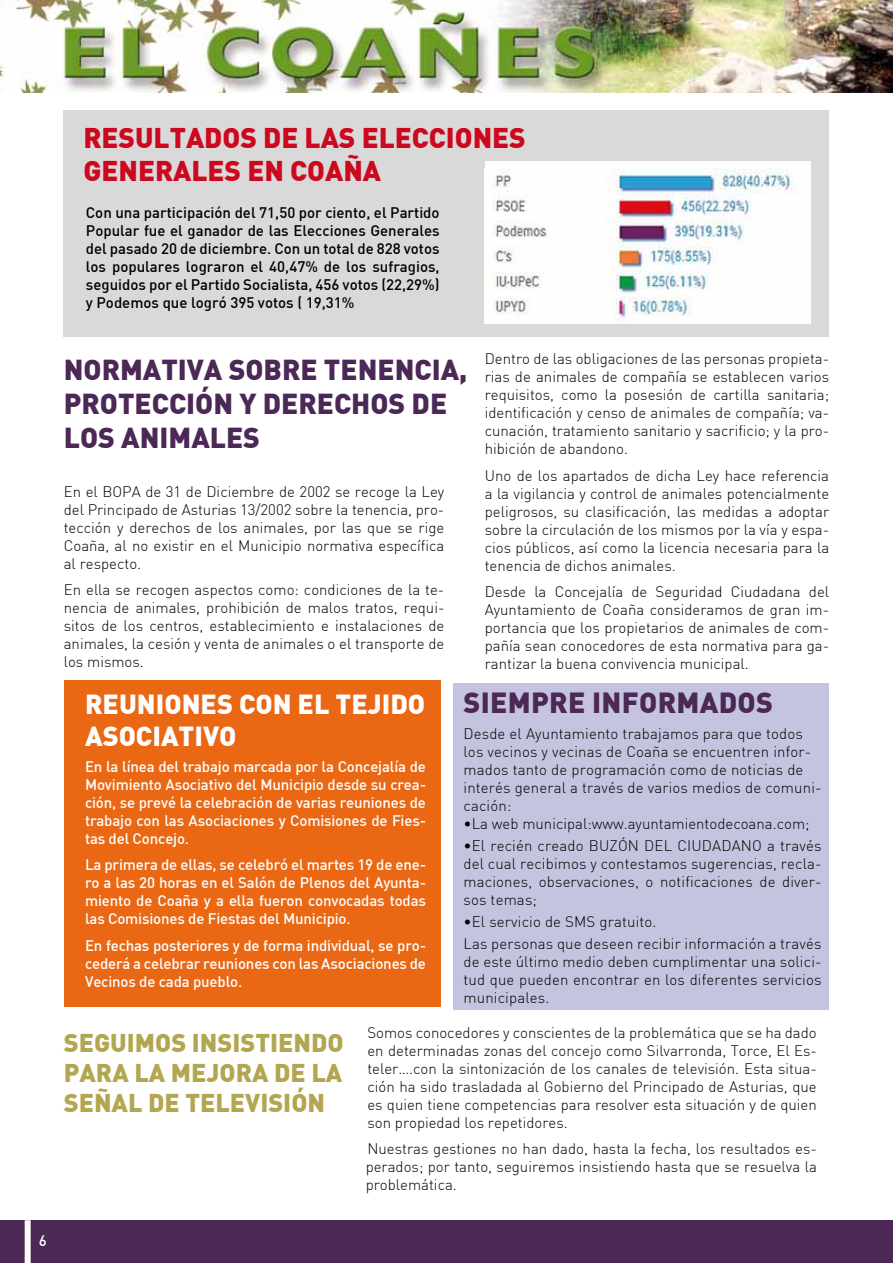
<style>
.page{position:relative;width:893px;height:1263px;background:#fff}
.page>*{position:absolute;margin:0;border:0;box-sizing:border-box;transform-origin:0 0}
.t1{font:900 28.5px "DIN";letter-spacing:.01em;color:#4b2856}
.t2{font:900 28.35px/33.9px "DIN";color:#4b2856}
.t3{font:900 27.9px/33.6px "DIN";color:#cd071e}
.t4{font:900 27px/32.4px "DIN";color:#fff}
.t5{font:900 25.2px/30.2px "DIN";color:#b3a650;text-align:justify}
.t6{font:300 15px/18px "DIN";color:#000;text-align:justify}
.t7{font:500 15px/18px "DIN";letter-spacing:-.01em;color:#fff;text-align:justify}
.t8{font:500 15px/18px "DIN";color:#000;text-align:justify}
</style>
<div class="page">
<img style="left:0;top:0;width:893px;height:92px">
<div style="left:0;top:1220px;width:893px;height:43px;background:#4b2856"></div>
<div style="left:25px;top:1220px;width:6px;height:43px;background:#fff"></div>
<div style="left:64px;top:111px;width:765px;height:226px;background:#dad9d9"></div>
<div style="left:64px;top:680px;width:377px;height:326px;background:#ea6714"></div>
<div style="left:453px;top:683px;width:376px;height:326px;background:#c4c4e0"></div>
<div style="left:485px;top:162px;width:325px;height:162px;background:#fff"></div>
<img style="left:493px;top:168px;width:300px;height:155px">
<p class="t7" style="left:39px;top:1231px;width:9px">6</p>
<h3 class="t3" style="left:83px;top:119px;width:444px">RESULTADOS DE LAS ELECCIONES<br>GENERALES EN COAÑA</h3>
<p class="t8" style="left:86px;top:203px;width:355px">Con una participación del 71,50 por ciento, el Partido Popular fue el ganador de las Elecciones Generales del pasado 20 de diciembre. Con un total de 828 votos los populares lograron el 40,47% de los sufragios, seguidos por el Partido Socialista, 456 votos (22,29%) y Podemos que logró 395 votos ( 19,31%</p>
<h2 class="t2" style="left:64px;top:351px;width:405px">NORMATIVA SOBRE TENENCIA,<br>PROTECCIÓN Y DERECHOS DE<br>LOS ANIMALES</h2>
<p class="t6" style="left:64px;top:482px;width:382px">En el BOPA de 31 de Diciembre de 2002 se recoge la Ley del Principado de Asturias 13/2002 sobre la tenencia, pro&shy;tección y derechos de los animales, por las que se rige Coaña, al no existir en el Municipio normativa específica al respecto.</p>
<p class="t6" style="left:64px;top:581px;width:382px">En ella se recogen aspectos como: condiciones de la te&shy;nencia de animales, prohibición de malos tratos, requi&shy;sitos de los centros, establecimiento e instalaciones de animales, la cesión y venta de animales o el transporte de los mismos.</p>
<p class="t6" style="left:485px;top:349px;width:346px">Dentro de las obligaciones de las personas propieta&shy;rias de animales de compañía se establecen varios requisitos, como la posesión de cartilla sanitaria; identificación y censo de animales de compañía; va&shy;cunación, tratamiento sanitario y sacrificio; y la pro&shy;hibición de abandono.</p>
<p class="t6" style="left:485px;top:466px;width:346px">Uno de los apartados de dicha Ley hace referencia a la vigilancia y control de animales potencialmente peligrosos, su clasificación, las medidas a adoptar sobre la circulación de los mismos por la vía y espa&shy;cios públicos, así como la licencia necesaria para la tenencia de dichos animales.</p>
<p class="t6" style="left:485px;top:582px;width:346px">Desde la Concejalía de Seguridad Ciudadana del Ayuntamiento de Coaña consideramos de gran im&shy;portancia que los propietarios de animales de com&shy;pañía sean conocedores de esta normativa para ga&shy;rantizar la buena convivencia municipal.</p>
<h3 class="t4" style="left:85px;top:686px;width:342px">REUNIONES CON EL TEJIDO<br>ASOCIATIVO</h3>
<p class="t7" style="left:85px;top:757px;width:343px">En la línea del trabajo marcada por la Concejalía de Movimiento Asociativo del Municipio desde su crea&shy;ción, se prevé la celebración de varias reuniones de trabajo con las Asociaciones y Comisiones de Fies&shy;tas del Concejo.</p>
<p class="t7" style="left:85px;top:855px;width:343px">La primera de ellas, se celebró el martes 19 de ene&shy;ro a las 20 horas en el Salón de Plenos del Ayunta&shy;miento de Coaña y a ella fueron convocadas todas las Comisiones de Fiestas del Municipio.</p>
<p class="t7" style="left:85px;top:936px;width:342px">En fechas posteriores y de forma individual, se pro&shy;cederá a celebrar reuniones con las Asociaciones de Vecinos de cada pueblo.</p>
<h1 class="t1" style="left:463px;top:683px;width:311px">SIEMPRE INFORMADOS</h1>
<p class="t6" style="left:463px;top:724px;width:360px;text-align:left">Desde el Ayuntamiento trabajamos para que todos los vecinos y vecinas de Coaña se encuentren infor&shy;mados tanto de programación como de noticias de interés general a través de varios medios de comuni&shy;cación:</p>
<p class="t6" style="left:463px;top:814px;width:348px">•La web municipal:www.ayuntamientodecoana.com;</p>
<p class="t6" style="left:463px;top:836px;width:360px">•El recién creado BUZÓN DEL CIUDADANO a través del cual recibimos y contestamos sugerencias, recla&shy;maciones, observaciones, o notificaciones de diver&shy;sos temas;</p>
<p class="t6" style="left:463px;top:910px;width:360px;line-height:22.2px">•El servicio de SMS gratuito.<br>Las personas que deseen recibir información a través</p>
<p class="t6" style="left:463px;top:953px;width:360px">de este último medio deben cumplimentar una solici&shy;tud que pueden encontrar en los diferentes servicios municipales.</p>
<h3 class="t5" style="left:64px;top:1026px;width:281px">SEGUIMOS INSISTIENDO PARA LA MEJORA DE LA SEÑAL DE TELEVISIÓN</h3>
<p class="t6" style="left:367px;top:1023px;width:451px">Somos conocedores y conscientes de la problemática que se ha dado en determinadas zonas del concejo como Silvarronda, Torce, El Es&shy;teler….con la sintonización de los canales de televisión. Esta situa&shy;ción ha sido trasladada al Gobierno del Principado de Asturias, que es quien tiene competencias para resolver esta situación y de quien son propiedad los repetidores.</p>
<p class="t6" style="left:366px;top:1139px;width:453px">Nuestras gestiones no han dado, hasta la fecha, los resultados es&shy;perados; por tanto, seguiremos insistiendo hasta que se resuelva la problemática.</p>
</div>
